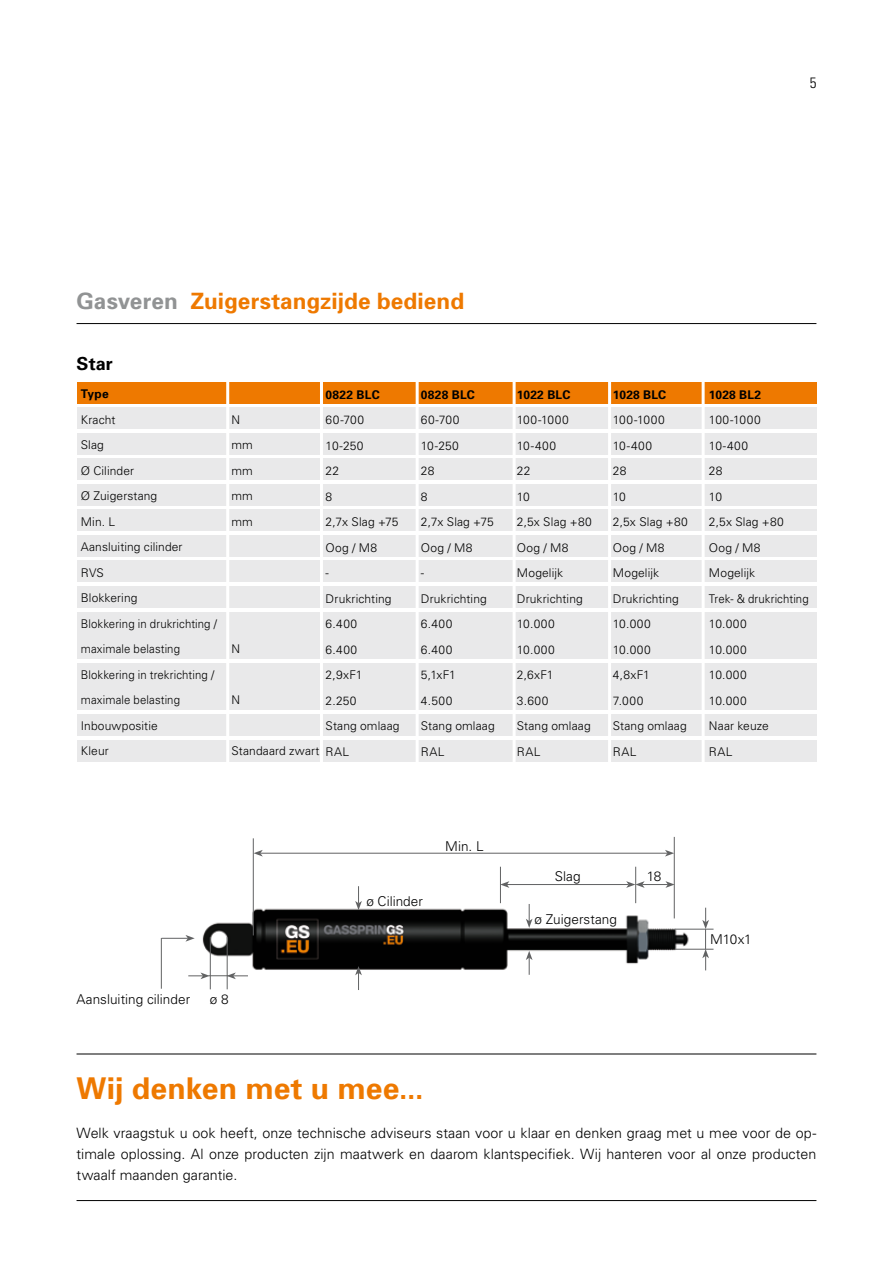
<style>
.page{position:relative;width:893px;height:1263px;background:#fff}
.page>*{position:absolute;margin:0;border:0;box-sizing:border-box;transform-origin:0 0}
.t1{font:700 30px "Univers";letter-spacing:.005em;color:#ee7900}
.t2{font:700 22.5px "Univers";letter-spacing:.005em;color:#ee7900}
.t3{font:700 18px "Univers";color:#000}
.t4{font:300 condensed 15px "Univers";color:#000}
.t5{font:300 14.25px/21px "Univers";color:#000;text-align:justify}
.t6{font:300 13.5px "Univers";letter-spacing:.005em;color:#000}
.t7{font:300 12px/25.5px "Univers";letter-spacing:.01em;color:#000}
.t8{font:300 12px/25.5px "Univers";letter-spacing:.01em;color:#000;scale:.95 1}
.t9{font:700 12px "Univers";letter-spacing:.02em;color:#000}
.s1{color:#919394}
</style>
<div class="page">
<div style="left:77px;top:714px;width:739px;height:22px;background:#e9e9ea"></div>
<div style="left:77px;top:740px;width:739px;height:21px;background:#e9e9ea"></div>
<div style="left:77px;top:382px;width:739px;height:22px;background:#ee7900"></div>
<div style="left:77px;top:408px;width:739px;height:21px;background:#e9e9ea"></div>
<div style="left:77px;top:433px;width:739px;height:22px;background:#e9e9ea"></div>
<div style="left:77px;top:459px;width:739px;height:21px;background:#e9e9ea"></div>
<div style="left:77px;top:484px;width:739px;height:22px;background:#e9e9ea"></div>
<div style="left:77px;top:510px;width:739px;height:21px;background:#e9e9ea"></div>
<div style="left:77px;top:535px;width:739px;height:22px;background:#e9e9ea"></div>
<div style="left:77px;top:561px;width:739px;height:21px;background:#e9e9ea"></div>
<div style="left:77px;top:586px;width:739px;height:22px;background:#e9e9ea"></div>
<div style="left:77px;top:612px;width:739px;height:47px;background:#e9e9ea"></div>
<div style="left:77px;top:663px;width:739px;height:47px;background:#e9e9ea"></div>
<hr style="left:416px;top:377px;width:3px;height:391px;background:#fff">
<hr style="left:513px;top:377px;width:3px;height:391px;background:#fff">
<hr style="left:608px;top:377px;width:3px;height:391px;background:#fff">
<hr style="left:702px;top:377px;width:3px;height:391px;background:#fff">
<hr style="left:77px;top:323px;width:739px;height:1px;background:#000">
<img style="left:202px;top:903px;width:493px;height:69px">
<hr style="left:253px;top:838px;width:1px;height:97px;background:#616263">
<hr style="left:500px;top:867px;width:1px;height:36px;background:#616263">
<hr style="left:675px;top:929px;width:38px;height:1px;background:#616263">
<hr style="left:675px;top:949px;width:38px;height:1px;background:#616263">
<hr style="left:635px;top:867px;width:1px;height:36px;background:#616263">
<hr style="left:674px;top:837px;width:1px;height:81px;background:#616263">
<hr style="left:260px;top:853px;width:407px;height:1px;background:#616263">
<svg style="left:665px;top:850px;width:9px;height:6px"></svg>
<svg style="left:254px;top:850px;width:9px;height:6px"></svg>
<hr style="left:507px;top:884px;width:122px;height:1px;background:#616263">
<svg style="left:501px;top:881px;width:8px;height:7px"></svg>
<svg style="left:626px;top:881px;width:49px;height:7px"></svg>
<svg style="left:702px;top:908px;width:7px;height:62px"></svg>
<hr style="left:227px;top:937px;width:1px;height:52px;background:#616263">
<hr style="left:210px;top:937px;width:1px;height:52px;background:#616263">
<svg style="left:188px;top:972px;width:60px;height:7px"></svg>
<svg style="left:526px;top:904px;width:7px;height:24px"></svg>
<svg style="left:355px;top:886px;width:7px;height:24px"></svg>
<svg style="left:526px;top:951px;width:7px;height:24px"></svg>
<svg style="left:355px;top:966px;width:7px;height:24px"></svg>
<hr style="left:161px;top:938px;width:1px;height:51px;background:#616263">
<svg style="left:162px;top:935px;width:33px;height:7px"></svg>
<hr style="left:77px;top:1054px;width:739px;height:1px;background:#000">
<hr style="left:77px;top:1200px;width:739px;height:1px;background:#000">
<hr style="left:320px;top:377px;width:3px;height:396px;background:#fff">
<hr style="left:226px;top:377px;width:3px;height:391px;background:#fff">
<h2 class="t2" style="left:77px;top:287px;width:389px"><span class="s1">Gasveren</span> Zuigerstangzijde bediend</h2>
<h3 class="t3" style="left:77px;top:352px;width:38px">Star</h3>
<p class="t4" style="left:810px;top:74px;width:8px">5</p>
<p class="t9" style="left:81px;top:386px;width:29px">Type</p>
<p class="t7" style="left:81px;top:406px;width:36px">Kracht</p>
<p class="t7" style="left:232px;top:406px;width:10px">N</p>
<p class="t7" style="left:81px;top:432px;width:25px">Slag</p>
<p class="t7" style="left:232px;top:432px;width:23px">mm</p>
<p class="t7" style="left:81px;top:457px;width:55px">Ø Cilinder</p>
<p class="t7" style="left:232px;top:457px;width:23px">mm</p>
<p class="t7" style="left:81px;top:483px;width:78px">Ø Zuigerstang</p>
<p class="t7" style="left:232px;top:483px;width:23px">mm</p>
<p class="t7" style="left:81px;top:508px;width:36px">Min. L</p>
<p class="t7" style="left:232px;top:508px;width:23px">mm</p>
<p class="t7" style="left:81px;top:534px;width:138px">Aansluiting cilinder<br>RVS<br>Blokkering<br>Blokkering in drukrichting / maximale belasting</p>
<p class="t9" style="left:326px;top:387px;width:56px">0822 BLC</p>
<p class="t9" style="left:421px;top:387px;width:55px">0828 BLC</p>
<p class="t9" style="left:517px;top:387px;width:55px">1022 BLC</p>
<p class="t9" style="left:613px;top:387px;width:55px">1028 BLC</p>
<p class="t9" style="left:709px;top:387px;width:54px">1028 BL2</p>
<p class="t7" style="left:326px;top:407px;width:40px">60-700</p>
<p class="t7" style="left:421px;top:407px;width:40px">60-700</p>
<p class="t7" style="left:517px;top:407px;width:53px">100-1000</p>
<p class="t7" style="left:613px;top:407px;width:53px">100-1000</p>
<p class="t7" style="left:709px;top:407px;width:53px">100-1000</p>
<p class="t7" style="left:326px;top:433px;width:39px">10-250</p>
<p class="t7" style="left:421px;top:433px;width:39px">10-250</p>
<p class="t7" style="left:517px;top:433px;width:41px">10-400</p>
<p class="t7" style="left:613px;top:433px;width:41px">10-400</p>
<p class="t7" style="left:709px;top:433px;width:41px">10-400</p>
<p class="t7" style="left:326px;top:458px;width:15px">22</p>
<p class="t7" style="left:421px;top:458px;width:15px">28</p>
<p class="t7" style="left:517px;top:458px;width:15px">22</p>
<p class="t7" style="left:613px;top:458px;width:15px">28</p>
<p class="t7" style="left:709px;top:458px;width:15px">28</p>
<p class="t7" style="left:326px;top:484px;width:8px">8</p>
<p class="t7" style="left:421px;top:484px;width:8px">8</p>
<p class="t7" style="left:517px;top:484px;width:15px">10</p>
<p class="t7" style="left:613px;top:484px;width:15px">10</p>
<p class="t7" style="left:709px;top:484px;width:15px">10</p>
<p class="t7" style="left:326px;top:509px;width:74px">2,7x Slag +75</p>
<p class="t7" style="left:421px;top:509px;width:74px">2,7x Slag +75</p>
<p class="t7" style="left:517px;top:509px;width:76px">2,5x Slag +80</p>
<p class="t7" style="left:613px;top:509px;width:76px">2,5x Slag +80</p>
<p class="t7" style="left:709px;top:509px;width:76px">2,5x Slag +80</p>
<p class="t7" style="left:326px;top:535px;width:53px">Oog / M8</p>
<p class="t7" style="left:421px;top:535px;width:53px">Oog / M8</p>
<p class="t7" style="left:517px;top:535px;width:53px">Oog / M8</p>
<p class="t7" style="left:613px;top:535px;width:53px">Oog / M8</p>
<p class="t7" style="left:709px;top:535px;width:53px">Oog / M8</p>
<p class="t7" style="left:326px;top:560px;width:5px">-</p>
<p class="t7" style="left:421px;top:560px;width:5px">-</p>
<p class="t7" style="left:517px;top:560px;width:48px">Mogelijk</p>
<p class="t7" style="left:613px;top:560px;width:48px">Mogelijk</p>
<p class="t7" style="left:709px;top:560px;width:48px">Mogelijk</p>
<p class="t7" style="left:326px;top:586px;width:67px">Drukrichting</p>
<p class="t7" style="left:421px;top:586px;width:67px">Drukrichting</p>
<p class="t7" style="left:517px;top:586px;width:67px">Drukrichting</p>
<p class="t7" style="left:613px;top:586px;width:67px">Drukrichting</p>
<p class="t8" style="left:709px;top:586px;width:107px">Trek- &amp; drukrichting</p>
<p class="t7" style="left:326px;top:611px;width:33px">6.400</p>
<p class="t7" style="left:421px;top:611px;width:33px">6.400</p>
<p class="t7" style="left:517px;top:611px;width:39px">10.000</p>
<p class="t7" style="left:613px;top:611px;width:39px">10.000</p>
<p class="t7" style="left:709px;top:611px;width:39px">10.000</p>
<p class="t7" style="left:326px;top:637px;width:33px">6.400</p>
<p class="t7" style="left:421px;top:637px;width:33px">6.400</p>
<p class="t7" style="left:517px;top:637px;width:39px">10.000</p>
<p class="t7" style="left:613px;top:637px;width:39px">10.000</p>
<p class="t7" style="left:709px;top:637px;width:39px">10.000</p>
<p class="t7" style="left:326px;top:662px;width:38px">2,9xF1</p>
<p class="t7" style="left:421px;top:662px;width:36px">5,1xF1</p>
<p class="t7" style="left:517px;top:662px;width:38px">2,6xF1</p>
<p class="t7" style="left:613px;top:662px;width:38px">4,8xF1</p>
<p class="t7" style="left:709px;top:662px;width:39px">10.000</p>
<p class="t7" style="left:326px;top:688px;width:32px">2.250</p>
<p class="t7" style="left:421px;top:688px;width:33px">4.500</p>
<p class="t7" style="left:517px;top:688px;width:33px">3.600</p>
<p class="t7" style="left:613px;top:688px;width:32px">7.000</p>
<p class="t7" style="left:709px;top:688px;width:39px">10.000</p>
<p class="t7" style="left:326px;top:713px;width:75px">Stang omlaag</p>
<p class="t7" style="left:421px;top:713px;width:75px">Stang omlaag</p>
<p class="t7" style="left:517px;top:713px;width:75px">Stang omlaag</p>
<p class="t7" style="left:613px;top:713px;width:75px">Stang omlaag</p>
<p class="t7" style="left:709px;top:713px;width:61px">Naar keuze</p>
<p class="t7" style="left:326px;top:739px;width:25px">RAL</p>
<p class="t7" style="left:421px;top:739px;width:25px">RAL</p>
<p class="t7" style="left:517px;top:739px;width:25px">RAL</p>
<p class="t7" style="left:613px;top:739px;width:25px">RAL</p>
<p class="t7" style="left:709px;top:739px;width:25px">RAL</p>
<p class="t7" style="left:232px;top:636px;width:10px">N</p>
<p class="t8" style="left:81px;top:661px;width:142px">Blokkering in trekrichting / maximale belasting</p>
<p class="t7" style="left:232px;top:687px;width:10px">N</p>
<p class="t7" style="left:81px;top:712px;width:79px">Inbouwpositie<br>Kleur</p>
<p class="t7" style="left:232px;top:738px;width:90px">Standaard zwart</p>
<p class="t6" style="left:77px;top:991px;width:115px">Aansluiting cilinder</p>
<p class="t6" style="left:210px;top:991px;width:20px">ø 8</p>
<p class="t6" style="left:366px;top:893px;width:58px">ø Cilinder</p>
<p class="t6" style="left:445px;top:838px;width:40px">Min. L</p>
<p class="t6" style="left:555px;top:868px;width:27px">Slag</p>
<p class="t6" style="left:647px;top:868px;width:16px">18</p>
<p class="t6" style="left:534px;top:911px;width:84px">ø Zuigerstang</p>
<p class="t6" style="left:710px;top:931px;width:43px">M10x1</p>
<h1 class="t1" style="left:77px;top:1069px;width:348px">Wij denken met u mee...</h1>
<p class="t5" style="left:77px;top:1122px;width:741px">Welk vraagstuk u ook heeft, onze technische adviseurs staan voor u klaar en denken graag met u mee voor de op&shy;timale oplossing. Al onze producten zijn maatwerk en daarom klantspecifiek. Wij hanteren voor al onze producten twaalf maanden garantie.</p>
</div>
